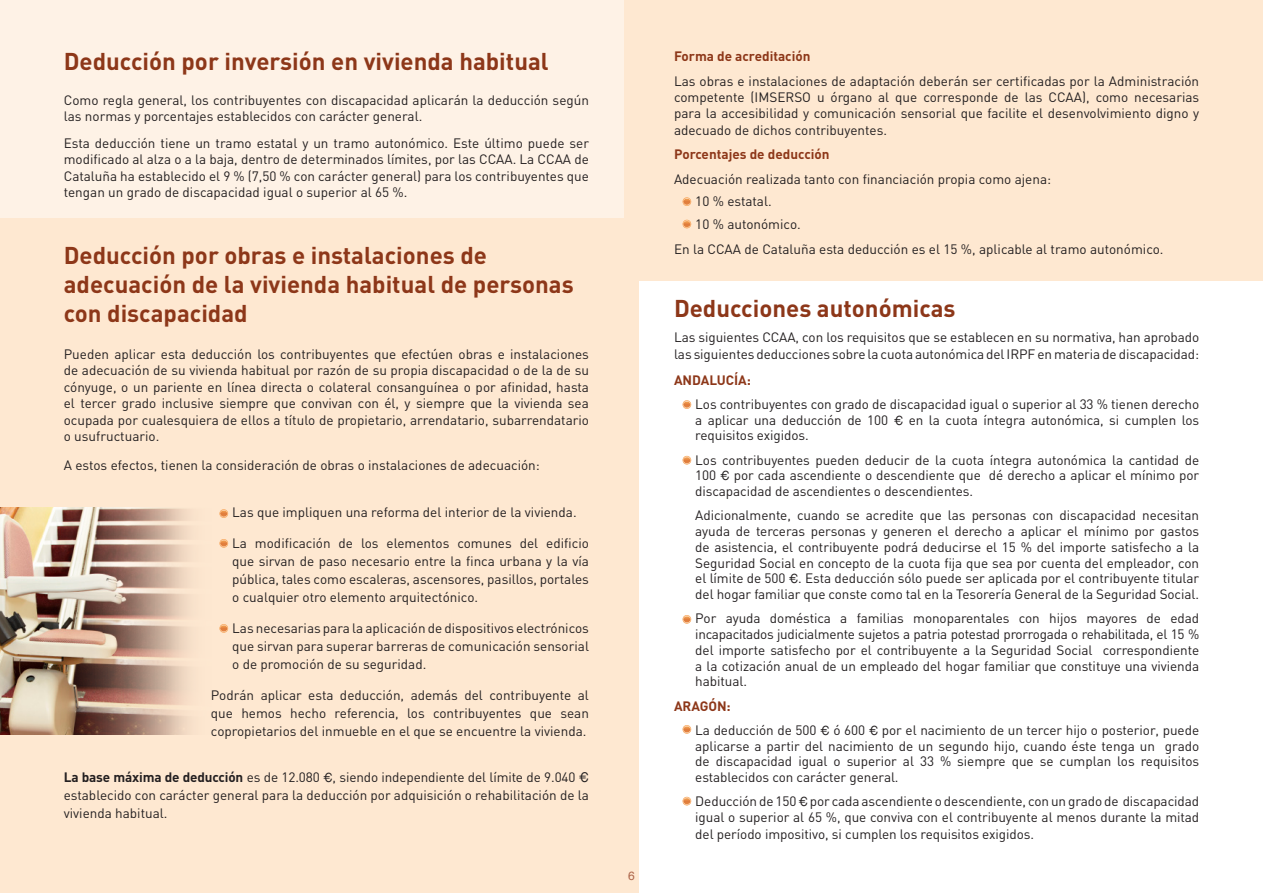
<style>
.page{position:relative;width:1263px;height:893px;background:#fff}
.page>*{position:absolute;margin:0;border:0;box-sizing:border-box;transform-origin:0 0}
.BODY{font:700 24px/28.8px "DIN";color:#8d3719}
.PAR{font:13.5px/15.8px "DIN";letter-spacing:-.005em;color:#231f20;text-align:justify}
.BODY-2{font:700 13.5px "DIN";color:#8d3719}
.PAR-2{font:700 13.5px "DIN";letter-spacing:-.005em;color:#8d3719}
.vin{font:12px "Helvetica";color:#ad664b}
.s1{font-weight:700}
.s2{font-family:"Helvetica";font-size:12.75px}
.s3{font-family:"Helvetica"}
</style>
<div class="page">
<div style="left:0;top:0;width:639px;height:220px;background:#fef2e6"></div>
<div style="left:0;top:219px;width:639px;height:674px;background:#fee8d1"></div>
<div style="left:624px;top:0;width:639px;height:281px;background:#fee8d1"></div>
<svg style="left:682px;top:400px;width:9px;height:9px"></svg>
<svg style="left:682px;top:456px;width:9px;height:9px"></svg>
<svg style="left:682px;top:615px;width:9px;height:9px"></svg>
<svg style="left:682px;top:725px;width:9px;height:9px"></svg>
<svg style="left:682px;top:797px;width:9px;height:8px"></svg>
<svg style="left:682px;top:197px;width:9px;height:9px"></svg>
<svg style="left:682px;top:220px;width:9px;height:8px"></svg>
<svg style="left:224px;top:539px;width:4px;height:9px"></svg>
<svg style="left:224px;top:509px;width:4px;height:9px"></svg>
<svg style="left:224px;top:624px;width:4px;height:9px"></svg>
<img style="left:0;top:508px;width:224px;height:227px">
<p class="BODY" style="left:64px;top:46px;width:486px">Deducción por inversión en vivienda habitual</p>
<p class="PAR" style="left:64px;top:92px;width:527px;line-height:16.2px">Como regla general, los contribuyentes con discapacidad aplicarán la deducción según las normas y porcentajes establecidos con carácter general.</p>
<p class="PAR" style="left:64px;top:135px;width:527px;line-height:16.2px">Esta deducción tiene un tramo estatal y un tramo autonómico. Este último puede ser modificado al alza o a la baja, dentro de determinados límites, por las CCAA. La CCAA de Cataluña ha establecido el 9 % (7,50 % con carácter general) para los contribuyentes que tengan un grado de discapacidad igual o superior al 65 %.</p>
<p class="BODY" style="left:64px;top:240px;width:511px">Deducción por obras e instalaciones de adecuación de la vivienda habitual de personas con discapacidad</p>
<p class="PAR" style="left:64px;top:345px;width:527px;line-height:16.5px">Pueden aplicar esta deducción los contribuyentes que efectúen obras e instalaciones de adecuación de su vivienda habitual por razón de su propia discapacidad o de la de su cónyuge, o un pariente en línea directa o colateral consanguínea o por afinidad, hasta el tercer grado inclusive siempre que convivan con él, y siempre que la vivienda sea ocupada por cualesquiera de ellos a título de propietario, arrendatario, subarrendatario o usufructuario.</p>
<p class="PAR" style="left:64px;top:457px;width:478px">A estos efectos, tienen la consideración de obras o instalaciones de adecuación:</p>
<p class="PAR" style="left:232px;top:504px;width:346px">Las que impliquen una reforma del interior de la vivienda.</p>
<p class="PAR" style="left:232px;top:534px;width:358px;line-height:18px">La modificación de los elementos comunes del edificio que sirvan de paso necesario entre la finca urbana y la vía pública, tales como escaleras, ascensores, pasillos, portales o cualquier otro elemento arquitectónico.</p>
<p class="PAR" style="left:232px;top:619px;width:358px;line-height:18px">Las necesarias para la aplicación de dispositivos electrónicos que sirvan para superar barreras de comunicación sensorial o de promoción de su seguridad.</p>
<p class="PAR" style="left:211px;top:685px;width:380px;line-height:18px">Podrán aplicar esta deducción, además del contribuyente al que hemos hecho referencia, los contribuyentes que sean copropietarios del inmueble en el que se encuentre la vivienda.</p>
<p class="PAR" style="left:64px;top:768px;width:527px;line-height:18px"><span class="s1">La base máxima de deducción</span> es de 12.080 <span class="s2">€</span>, siendo independiente del límite de 9.040 <span class="s3">€ </span>establecido con carácter general para la deducción por adquisición o rehabilitación de la vivienda habitual.</p>
<p class="vin" style="left:628px;top:867px;width:8px">6</p>
<p class="BODY-2" style="left:674px;top:47px;width:138px">Forma de acreditación</p>
<p class="PAR" style="left:674px;top:73px;width:527px;line-height:16.2px">Las obras e instalaciones de adaptación deberán ser certificadas por la Administración competente (IMSERSO u órgano al que corresponde de las CCAA), como necesarias para la accesibilidad y comunicación sensorial que facilite el desenvolvimiento digno y adecuado de dichos contribuyentes.</p>
<p class="BODY-2" style="left:674px;top:145px;width:157px">Porcentajes de deducción</p>
<p class="PAR" style="left:674px;top:171px;width:379px">Adecuación realizada tanto con financiación propia como ajena:</p>
<p class="PAR" style="left:695px;top:193px;width:78px">10 % estatal.</p>
<p class="PAR" style="left:695px;top:216px;width:107px">10 % autonómico.</p>
<p class="PAR" style="left:674px;top:241px;width:491px">En la CCAA de Cataluña esta deducción es el 15 %, aplicable al tramo autonómico.</p>
<p class="BODY" style="left:674px;top:292px;width:283px">Deducciones autonómicas</p>
<p class="PAR" style="left:674px;top:328px;width:527px;line-height:17.2px">Las siguientes CCAA, con los requisitos que se establecen en su normativa, han aprobado las siguientes deducciones sobre la cuota autonómica del IRPF en materia de discapacidad:</p>
<p class="PAR-2" style="left:674px;top:371px;width:78px">ANDALUCÍA:</p>
<p class="PAR" style="left:695px;top:396px;width:505px">Los contribuyentes con grado de discapacidad igual o superior al 33 % tienen derecho a aplicar una deducción de 100 <span class="s2">€</span> en la cuota íntegra autonómica, si cumplen los requisitos exigidos.</p>
<p class="PAR" style="left:695px;top:452px;width:505px">Los contribuyentes pueden deducir de la cuota íntegra autonómica la cantidad de 100 <span class="s2">€</span> por cada ascendiente o descendiente que dé derecho a aplicar el mínimo por discapacidad de ascendientes o descendientes.</p>
<p class="PAR" style="left:695px;top:507px;width:505px">Adicionalmente, cuando se acredite que las personas con discapacidad necesitan ayuda de terceras personas y generen el derecho a aplicar el mínimo por gastos de asistencia, el contribuyente podrá deducirse el 15 % del importe satisfecho a la Seguridad Social en concepto de la cuota fija que sea por cuenta del empleador, con el límite de 500 <span class="s2">€</span>. Esta deducción sólo puede ser aplicada por el contribuyente titular del hogar familiar que conste como tal en la Tesorería General de la Seguridad Social.</p>
<p class="PAR" style="left:695px;top:610px;width:505px">Por ayuda doméstica a familias monoparentales con hijos mayores de edad incapacitados judicialmente sujetos a patria potestad prorrogada o rehabilitada, el 15 % del importe satisfecho por el contribuyente a la Seguridad Social correspondiente a la cotización anual de un empleado del hogar familiar que constituye una vivienda habitual.</p>
<p class="PAR-2" style="left:674px;top:697px;width:58px">ARAGÓN:</p>
<p class="PAR" style="left:695px;top:722px;width:505px">La deducción de 500 <span class="s2">€</span> ó 600 <span class="s2">€</span> por el nacimiento de un tercer hijo o posterior, puede aplicarse a partir del nacimiento de un segundo hijo, cuando éste tenga un grado de discapacidad igual o superior al 33 % siempre que se cumplan los requisitos establecidos con carácter general.</p>
<p class="PAR" style="left:695px;top:793px;width:505px">Deducción de 150 <span class="s2">€</span> por cada ascendiente o descendiente, con un grado de discapacidad igual o superior al 65 %, que conviva con el contribuyente al menos durante la mitad</p>
<p class="PAR" style="left:695px;top:826px;width:340px">del período impositivo, si cumplen los requisitos exigidos.</p>
</div>
